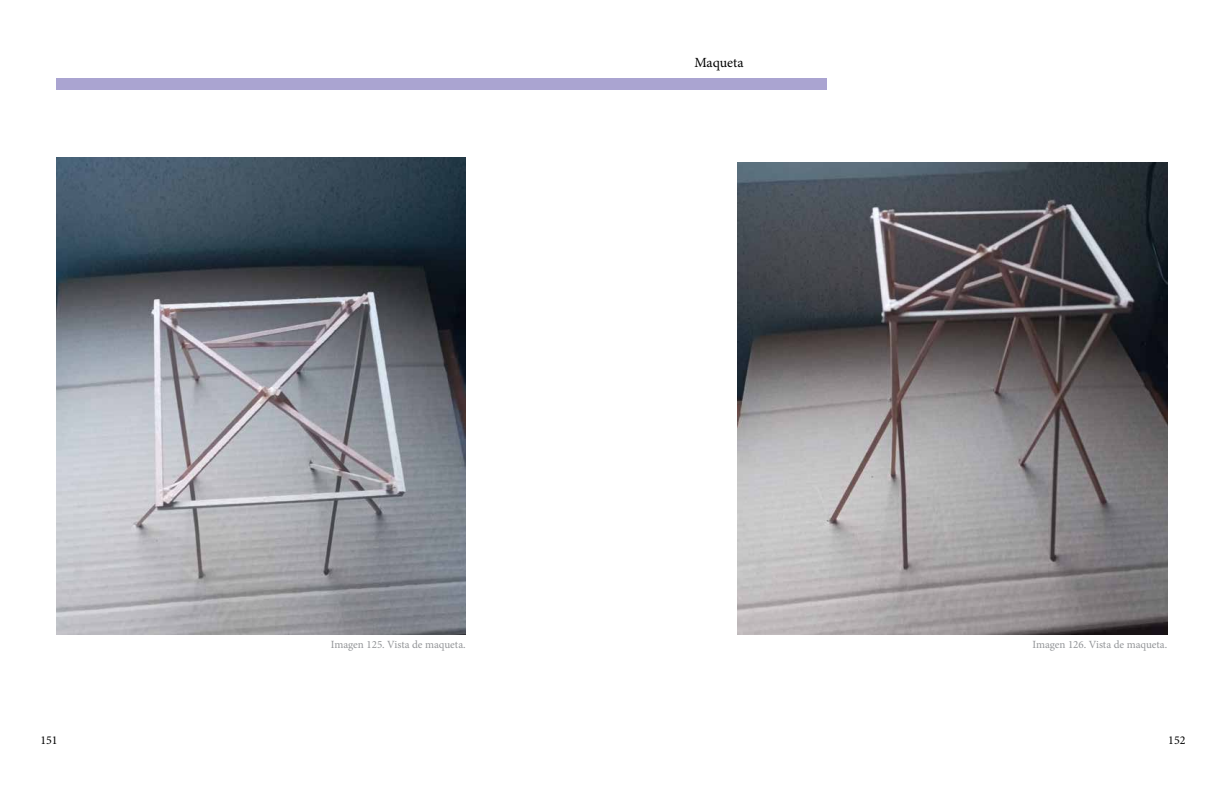
<style>
.page{position:relative;width:1224px;height:792px;background:#fff}
.page>*{position:absolute;margin:0;border:0;box-sizing:border-box;transform-origin:0 0}
.t1{font:14px "Minion Pro";color:#000}
.t2{font:12px "Minion Pro";color:#000}
.t3{font:11px "Minion Pro";color:#939598}
</style>
<div class="page">
<img style="left:737px;top:163px;width:430px;height:471px">
<img style="left:57px;top:158px;width:409px;height:476px">
<div style="left:57px;top:78px;width:770px;height:12px;background:#aaa4d1"></div>
<p class="t1" style="left:694px;top:53px;width:51px">Maqueta</p>
<p class="t3" style="left:331px;top:637px;width:136px">Imagen 125. Vista de maqueta.</p>
<p class="t3" style="left:1032px;top:637px;width:136px">Imagen 126. Vista de maqueta.</p>
<p class="t2" style="left:40px;top:732px;width:19px">151</p>
<p class="t2" style="left:1168px;top:732px;width:19px">152</p>
</div>
